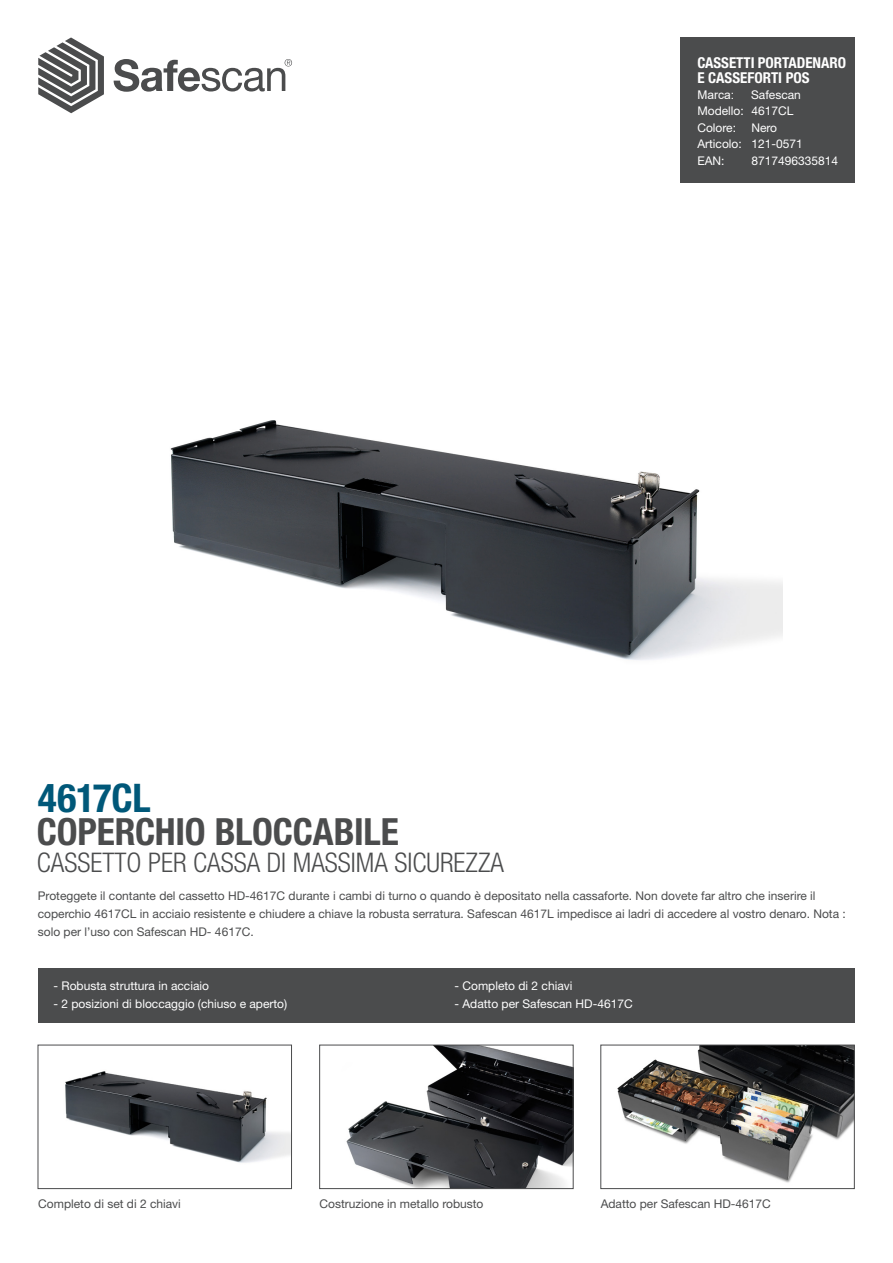
<style>
.page{position:relative;width:893px;height:1263px;background:#fff}
.page>*{position:absolute;margin:0;border:0;box-sizing:border-box;transform-origin:0 0}
.t1{font:700 condensed 39.45px "Helvetica Neue LT Std";letter-spacing:-.005em;color:#005879}
.t2{font:700 condensed 37.5px "Helvetica Neue LT Std";letter-spacing:-.005em;color:#4b4c4d}
.t3{font:300 condensed 27px "Helvetica Neue LT Std";color:#4b4c4d}
.Tabel{font:700 condensed 15px/15px "Helvetica Neue LT Std";color:#fff}
.Platte_tekst{font:12px/18px "Helvetica Neue LT Std";color:#4b4c4d}
.Points{font:12px "Helvetica Neue LT Std";color:#fff}
.Tabel-2{font:12px/16.6px "Helvetica Neue LT Std";color:#fff}
.Tabel-3{font:12px "Arial";color:#fff}
</style>
<div class="page">
<div style="left:680px;top:37px;width:175px;height:146px;background:#4b4c4d"></div>
<svg style="left:38px;top:37px;width:66px;height:76px"></svg>
<svg style="left:114px;top:59px;width:178px;height:33px"></svg>
<div style="left:38px;top:968px;width:817px;height:55px;background:#4b4c4d"></div>
<img style="left:170px;top:420px;width:612px;height:240px">
<img style="left:346px;top:1047px;width:225px;height:140px">
<div style="left:319px;top:1045px;width:254px;height:144px;border:1px solid #4b4c4d"></div>
<img style="left:617px;top:1047px;width:235px;height:136px">
<div style="left:601px;top:1045px;width:253px;height:144px;border:1px solid #4b4c4d"></div>
<img style="left:65px;top:1071px;width:225px;height:92px">
<div style="left:38px;top:1045px;width:254px;height:144px;border:1px solid #4b4c4d"></div>
<p class="Tabel" style="left:697px;top:55px;width:150px">CASSETTI PORTADENARO<br>E CASSEFORTI POS</p>
<p class="Tabel-3" style="left:697px;top:86px;width:38px">Marca:</p>
<p class="Tabel-2" style="left:697px;top:86px;width:105px;text-indent:54px">Safescan<br>Modello: 4617CL<br>Colore:</p>
<p class="Tabel-2" style="left:697px;top:119px;width:107px;line-height:16.2px;text-indent:54px">Nero<br>Articolo: 121-0571</p>
<p class="Tabel-2" style="left:697px;top:152px;width:29px">EAN:</p>
<p class="Tabel-2" style="left:751px;top:152px;width:88px">8717496335814</p>
<p class="t1" style="left:38px;top:774px;width:114px">4617CL</p>
<p class="t3" style="left:37px;top:847px;width:469px">CASSETTO PER CASSA DI MASSIMA SICUREZZA</p>
<p class="t2" style="left:37px;top:809px;width:363px">COPERCHIO BLOCCABILE</p>
<p class="Platte_tekst" style="left:38px;top:887px;width:809px">Proteggete il contante del cassetto HD-4617C durante i cambi di turno o quando è depositato nella cassaforte. Non dovete far altro che inserire il coperchio 4617CL in acciaio resistente e chiudere a chiave la robusta serratura. Safescan 4617L impedisce ai ladri di accedere al vostro denaro. Nota : solo per l’uso con Safescan HD- 4617C.</p>
<p class="Points" style="left:53px;top:979px;width:157px">- Robusta struttura in acciaio</p>
<p class="Points" style="left:53px;top:997px;width:235px">- 2 posizioni di bloccaggio (chiuso e aperto)</p>
<p class="Points" style="left:454px;top:979px;width:120px">- Completo di 2 chiavi</p>
<p class="Points" style="left:454px;top:997px;width:180px">- Adatto per Safescan HD-4617C</p>
<p class="Platte_tekst" style="left:38px;top:1195px;width:144px">Completo di set di 2 chiavi</p>
<p class="Platte_tekst" style="left:319px;top:1195px;width:166px">Costruzione in metallo robusto</p>
<p class="Platte_tekst" style="left:601px;top:1195px;width:172px">Adatto per Safescan HD-4617C</p>
</div>
